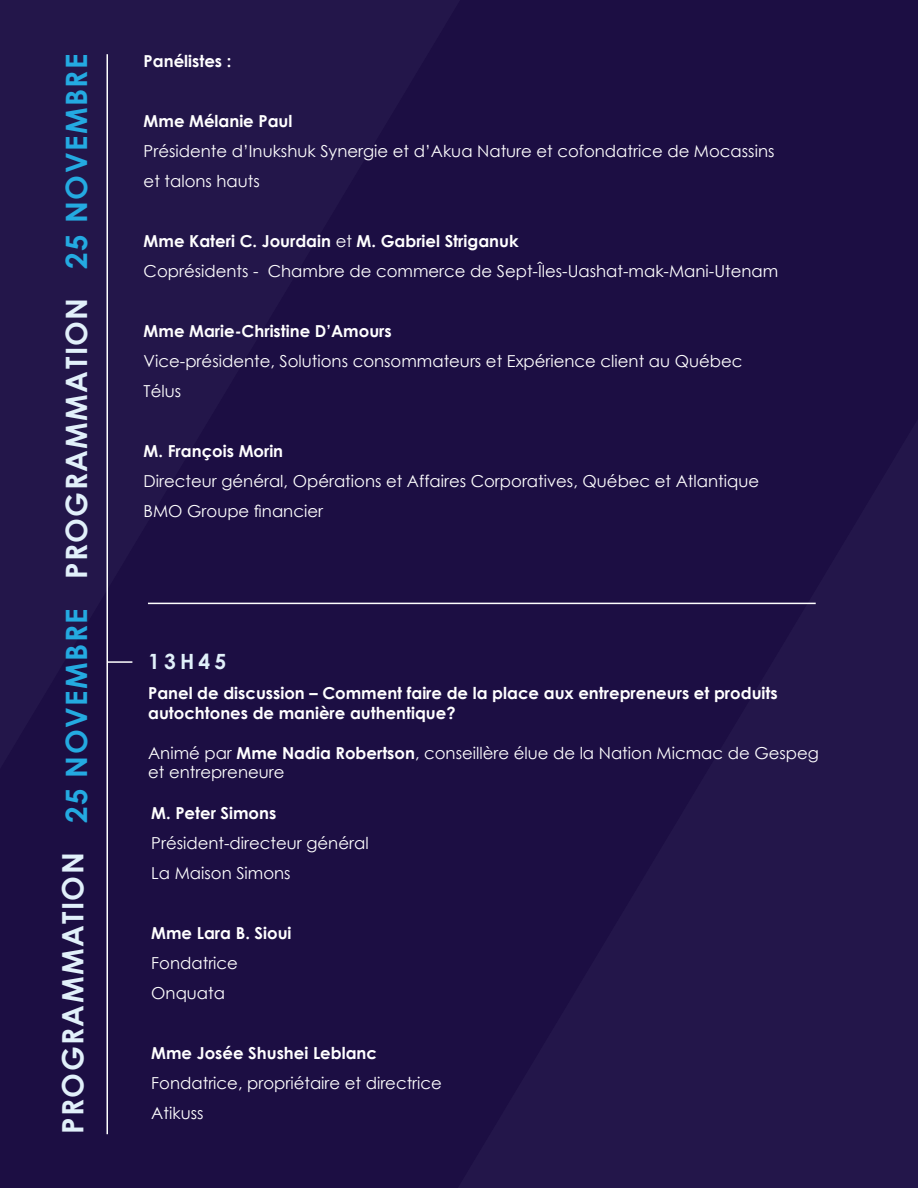
<style>
.page{position:relative;width:918px;height:1188px;background:#1c0e43}
.page>*{position:absolute;margin:0;border:0;box-sizing:border-box;transform-origin:0 0}
.t1{font:700 29.55px "Century Gothic";letter-spacing:.05em;color:#e1f0fa}
.t2{font:700 29.55px "Century Gothic";letter-spacing:.05em;color:#24aae1}
.t3{font:700 21px "Century Gothic";letter-spacing:.2em;color:#e1f0fa}
.t4{font:16.5px/30px "Century Gothic";color:#fff}
.t5{font:700 16.5px/19.8px "Century Gothic";color:#fff}
.s1{font-weight:400}
.s2{font-weight:700}
</style>
<div class="page">
<hr style="left:106px;top:54px;width:2px;height:1080px;background:#fff">
<hr style="left:107px;top:661px;width:25px;height:2px;background:#fff">
<hr style="left:148px;top:603px;width:668px;height:1px;background:#fff">
<p class="t2" style="left:54px;top:269px;width:216px;rotate:-90deg">25 NOVEMBRE</p>
<p class="t1" style="left:54px;top:579px;width:283px;rotate:-90deg">PROGRAMMATION</p>
<p class="t2" style="left:54px;top:823px;width:216px;rotate:-90deg">25 NOVEMBRE</p>
<p class="t1" style="left:50px;top:1134px;width:283px;rotate:-90deg">PROGRAMMATION</p>
<p class="t5" style="left:144px;top:50px;width:89px">Panélistes :</p>
<p class="t5" style="left:144px;top:110px;width:150px">Mme Mélanie Paul</p>
<p class="t4" style="left:144px;top:135px;width:632px">Présidente d’Inukshuk Synergie et d’Akua Nature et cofondatrice de Mocassins et talons hauts</p>
<p class="t5" style="left:144px;top:230px;width:377px">Mme Kateri C. Jourdain <span class="s1">et</span> M. Gabriel Striganuk</p>
<p class="t4" style="left:144px;top:255px;width:636px">Coprésidents - Chambre de commerce de Sept-Îles-Uashat-mak-Mani-Utenam</p>
<p class="t5" style="left:144px;top:320px;width:250px">Mme Marie-Christine D’Amours</p>
<p class="t4" style="left:144px;top:345px;width:600px">Vice-présidente, Solutions consommateurs et Expérience client au Québec<br>Télus</p>
<p class="t5" style="left:144px;top:440px;width:141px">M. François Morin</p>
<p class="t4" style="left:144px;top:465px;width:617px">Directeur général, Opérations et Affaires Corporatives, Québec et Atlantique</p>
<p class="t4" style="left:144px;top:495px;width:181px">BMO Groupe financier</p>
<p class="t3" style="left:148px;top:646px;width:80px">13H45</p>
<p class="t5" style="left:148px;top:683px;width:631px">Panel de discussion – Comment faire de la place aux entrepreneurs et produits autochtones de manière authentique?</p>
<p class="t4" style="left:148px;top:737px;width:672px">Animé par <span class="s2">Mme Nadia Robertson</span>, conseillère élue de la Nation Micmac de Gespeg</p>
<p class="t4" style="left:148px;top:757px;width:138px">et entrepreneure</p>
<p class="t5" style="left:151px;top:802px;width:127px">M. Peter Simons</p>
<p class="t4" style="left:151px;top:828px;width:219px">Président-directeur général</p>
<p class="t4" style="left:151px;top:858px;width:141px">La Maison Simons</p>
<p class="t5" style="left:151px;top:922px;width:142px">Mme Lara B. Sioui</p>
<p class="t4" style="left:151px;top:948px;width:88px">Fondatrice</p>
<p class="t4" style="left:151px;top:978px;width:75px">Onquata</p>
<p class="t5" style="left:151px;top:1042px;width:227px">Mme Josée Shushei Leblanc</p>
<p class="t4" style="left:151px;top:1068px;width:292px">Fondatrice, propriétaire et directrice</p>
<p class="t4" style="left:151px;top:1098px;width:54px">Atikuss</p>
</div>
